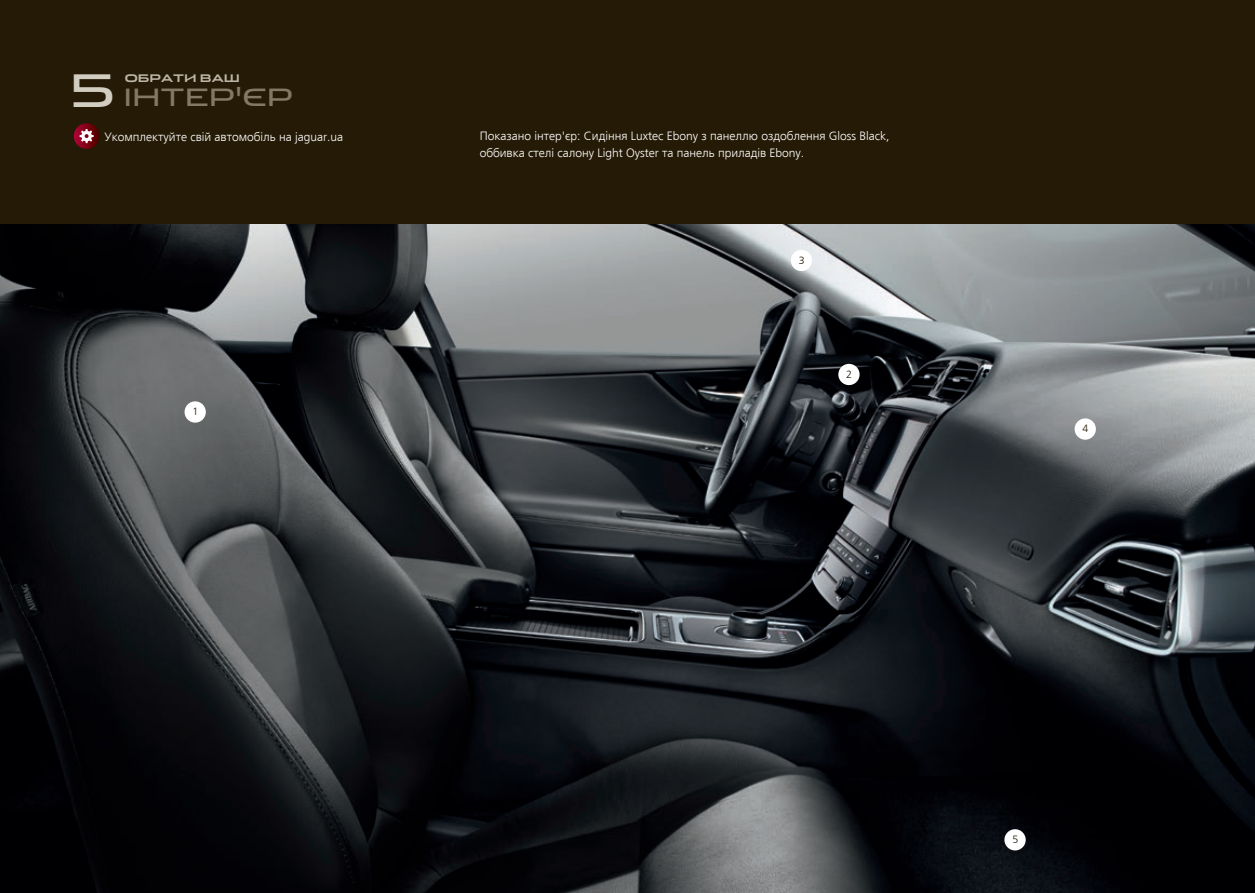
<style>
.page{position:relative;width:1255px;height:893px;background:#fff}
.page>*{position:absolute;margin:0;border:0;box-sizing:border-box;transform-origin:0 0}
.t1{font:24px "Jaguar";color:#837963}
.t2{font:300 12px/16.5px "Frutiger LTCYR";color:#fff}
.t3{font:700 10.5px "Jaguar";color:#beb7a7}
.t4{font:300 10.5px "Frutiger LTCYR";color:#251a05}
.s1{font-size:45px;color:#d2cdc1}
</style>
<div class="page">
<img style="left:0;top:223px;width:1254px;height:670px">
<div style="left:790px;top:250px;width:22px;height:21px;background:#fff;border-radius:50%"></div>
<div style="left:184px;top:401px;width:22px;height:22px;background:#fff;border-radius:50%"></div>
<div style="left:1074px;top:418px;width:21px;height:22px;background:#fff;border-radius:50%"></div>
<div style="left:1004px;top:829px;width:21px;height:21px;background:#fff;border-radius:50%"></div>
<div style="left:838px;top:364px;width:21px;height:21px;background:#fff;border-radius:50%"></div>
<div style="left:0;top:0;width:1254px;height:223px;background:#251a05"></div>
<svg style="left:74px;top:123px;width:25px;height:26px"></svg>
<svg style="left:79px;top:129px;width:15px;height:14px"></svg>
<h1 class="t1" style="left:68px;top:78px;width:226px"><span class="s1">5</span> ІНТЕР'ЄР</h1>
<p class="t3" style="left:125px;top:69px;width:117px">ОБРАТИ ВАШ</p>
<p class="t2" style="left:104px;top:128px;width:240px">Укомплектуйте свій автомобіль на jaguar.ua</p>
<p class="t4" style="left:192px;top:406px;width:7px">1</p>
<p class="t2" style="left:480px;top:128px;width:411px">Показано інтер'єр: Сидіння Luxtec Ebony з панеллю оздоблення Gloss Black, оббивка стелі салону Light Oyster та панель приладів Ebony.</p>
<p class="t4" style="left:798px;top:254px;width:7px">3</p>
<p class="t4" style="left:846px;top:368px;width:7px">2</p>
<p class="t4" style="left:1082px;top:423px;width:7px">4</p>
<p class="t4" style="left:1012px;top:834px;width:7px">5</p>
</div>
